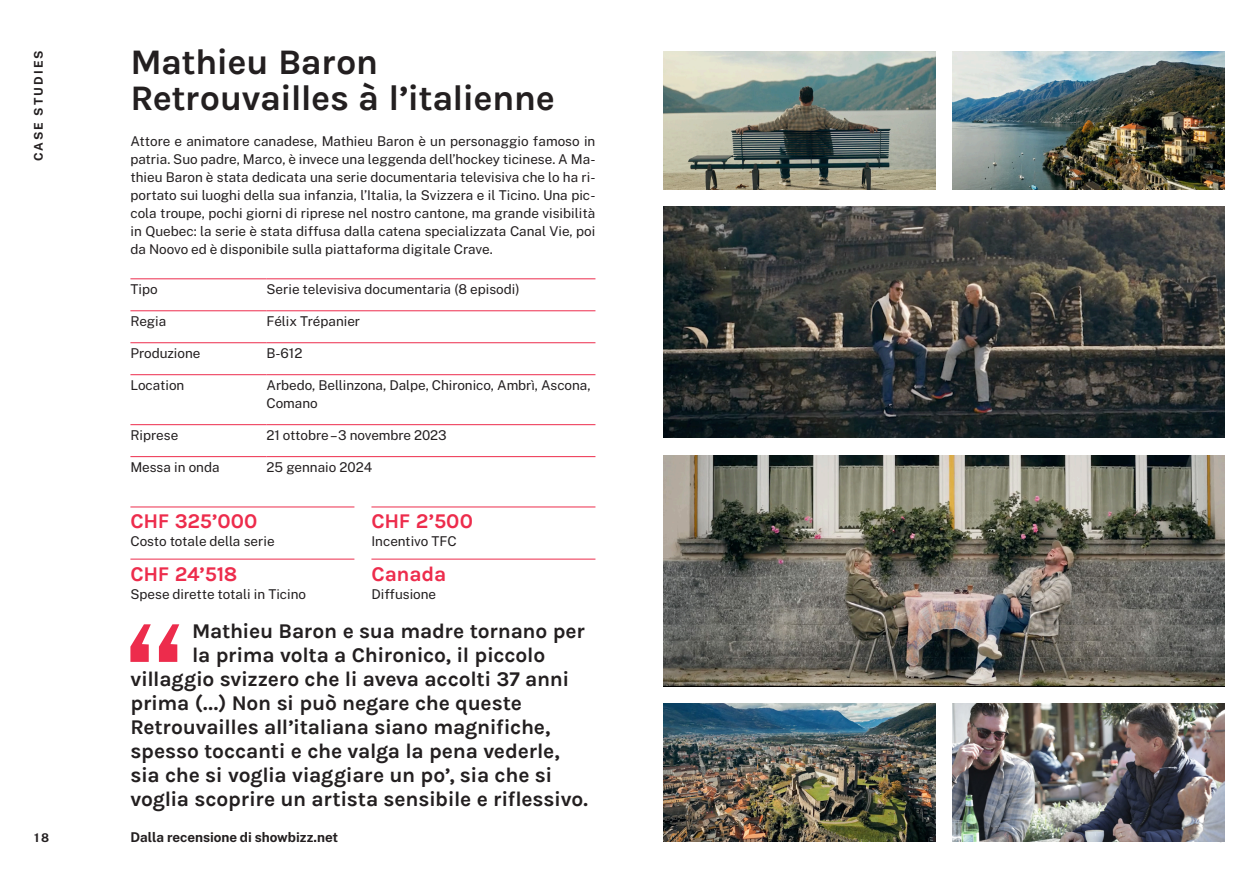
<style>
.page{position:relative;width:1259px;height:893px;background:#fff}
.page>*{position:absolute;margin:0;border:0;box-sizing:border-box;transform-origin:0 0}
.Titolo_1__24-24{font:700 36px/36px "Karla";letter-spacing:-.015em;color:#231f20}
.Titolo_2__14-16{font:700 21px "Karla";letter-spacing:-.015em;color:#231f20}
.Regular_9-12{font:700 21px "Karla";letter-spacing:-.01em;color:#ed2c4c}
.Paragrafo_9-12{font:13.5px/18px "Public Sans";color:#231f20;text-align:justify}
.Regular_9-12-2{font:13.5px/18px "Public Sans";color:#231f20}
.Regular_9-12-3{font:700 13.5px "Public Sans";color:#231f20}
.Titolo_3__8-10{font:700 12px "Public Sans";letter-spacing:.175em;color:#231f20}
</style>
<div class="page">
<hr style="left:130px;top:278px;width:136px;height:1px;background:#ed2c4c">
<hr style="left:266px;top:278px;width:329px;height:1px;background:#ed2c4c">
<hr style="left:130px;top:310px;width:136px;height:1px;background:#ed2c4c">
<hr style="left:266px;top:310px;width:329px;height:1px;background:#ed2c4c">
<hr style="left:130px;top:342px;width:136px;height:1px;background:#ed2c4c">
<hr style="left:266px;top:342px;width:329px;height:1px;background:#ed2c4c">
<hr style="left:130px;top:374px;width:136px;height:1px;background:#ed2c4c">
<hr style="left:266px;top:374px;width:329px;height:1px;background:#ed2c4c">
<hr style="left:130px;top:424px;width:136px;height:1px;background:#ed2c4c">
<hr style="left:266px;top:424px;width:329px;height:1px;background:#ed2c4c">
<hr style="left:130px;top:456px;width:136px;height:1px;background:#ed2c4c">
<hr style="left:266px;top:456px;width:329px;height:1px;background:#ed2c4c">
<hr style="left:130px;top:507px;width:224px;height:1px;background:#ed2c4c">
<hr style="left:371px;top:507px;width:224px;height:1px;background:#ed2c4c">
<hr style="left:130px;top:559px;width:224px;height:1px;background:#ed2c4c">
<hr style="left:371px;top:559px;width:224px;height:1px;background:#ed2c4c">
<svg style="left:130px;top:624px;width:49px;height:38px"></svg>
<img style="left:952px;top:704px;width:273px;height:138px">
<img style="left:663px;top:51px;width:272px;height:138px">
<img style="left:952px;top:51px;width:273px;height:138px">
<img style="left:663px;top:704px;width:272px;height:138px">
<img style="left:663px;top:455px;width:562px;height:232px">
<img style="left:663px;top:206px;width:562px;height:232px">
<p class="Titolo_3__8-10" style="left:30px;top:161px;width:112px;rotate:-90deg">CASE STUDIES</p>
<p class="Titolo_1__24-24" style="left:130px;top:45px;width:426px">Mathieu Baron<br>Retrouvailles à l’italienne</p>
<p class="Paragrafo_9-12" style="left:130px;top:132px;width:466px">Attore e animatore canadese, Mathieu Baron è un personaggio famoso in patria. Suo padre, Marco, è invece una leggenda dell’hockey ticinese. A Ma&shy;thieu Baron è stata dedicata una serie documentaria televisiva che lo ha ri&shy;portato sui luoghi della sua infanzia, l’Italia, la Svizzera e il Ticino. Una pic&shy;cola troupe, pochi giorni di riprese nel nostro cantone, ma grande visibilità in Quebec: la serie è stata diffusa dalla catena specializzata Canal Vie, poi da Noovo ed è disponibile sulla piattaforma digitale Crave.</p>
<p class="Regular_9-12-2" style="left:130px;top:279px;width:29px">Tipo</p>
<p class="Regular_9-12-2" style="left:266px;top:279px;width:255px">Serie televisiva documentaria (8 episodi)</p>
<p class="Regular_9-12-2" style="left:130px;top:311px;width:37px">Regia</p>
<p class="Regular_9-12-2" style="left:266px;top:311px;width:95px">Félix Trépanier</p>
<p class="Regular_9-12-2" style="left:130px;top:343px;width:71px">Produzione</p>
<p class="Regular_9-12-2" style="left:266px;top:343px;width:37px">B-612</p>
<p class="Regular_9-12-2" style="left:130px;top:375px;width:55px">Location</p>
<p class="Regular_9-12-2" style="left:266px;top:375px;width:326px">Arbedo, Bellinzona, Dalpe, Chironico, Ambrì, Ascona,<br>Comano</p>
<p class="Regular_9-12-2" style="left:130px;top:425px;width:49px">Riprese</p>
<p class="Regular_9-12-2" style="left:266px;top:425px;width:182px">21 ottobre – 3 novembre 2023</p>
<p class="Regular_9-12-2" style="left:130px;top:457px;width:91px">Messa in onda</p>
<p class="Regular_9-12-2" style="left:266px;top:457px;width:107px">25 gennaio 2024</p>
<p class="Titolo_3__8-10" style="left:34px;top:829px;width:17px">18</p>
<p class="Regular_9-12" style="left:130px;top:509px;width:129px">CHF 325’000</p>
<p class="Regular_9-12-2" style="left:130px;top:532px;width:146px">Costo totale della serie</p>
<p class="Regular_9-12" style="left:371px;top:509px;width:103px">CHF 2’500</p>
<p class="Regular_9-12-2" style="left:371px;top:532px;width:87px">Incentivo TFC</p>
<p class="Regular_9-12" style="left:371px;top:561px;width:76px">Canada</p>
<p class="Regular_9-12-2" style="left:371px;top:584px;width:66px">Diffusione</p>
<p class="Titolo_2__14-16" style="left:192px;top:619px;width:395px">Mathieu Baron e sua madre tornano per</p>
<p class="Titolo_2__14-16" style="left:192px;top:643px;width:355px">la prima volta a Chironico, il piccolo</p>
<p class="Titolo_2__14-16" style="left:130px;top:667px;width:440px">villaggio svizzero che li aveva accolti 37 anni</p>
<p class="Titolo_2__14-16" style="left:130px;top:691px;width:393px">prima (...) Non si può negare che queste</p>
<p class="Titolo_2__14-16" style="left:130px;top:715px;width:421px">Retrouvailles all’italiana siano magnifiche,</p>
<p class="Titolo_2__14-16" style="left:130px;top:739px;width:431px">spesso toccanti e che valga la pena vederle,</p>
<p class="Titolo_2__14-16" style="left:130px;top:763px;width:423px">sia che si voglia viaggiare un po’, sia che si</p>
<p class="Titolo_2__14-16" style="left:130px;top:787px;width:459px">voglia scoprire un artista sensibile e riflessivo.</p>
<p class="Regular_9-12-3" style="left:130px;top:827px;width:209px">Dalla recensione di showbizz.net</p>
<p class="Regular_9-12" style="left:130px;top:561px;width:109px">CHF 24’518</p>
<p class="Regular_9-12-2" style="left:130px;top:584px;width:177px">Spese dirette totali in Ticino</p>
</div>
